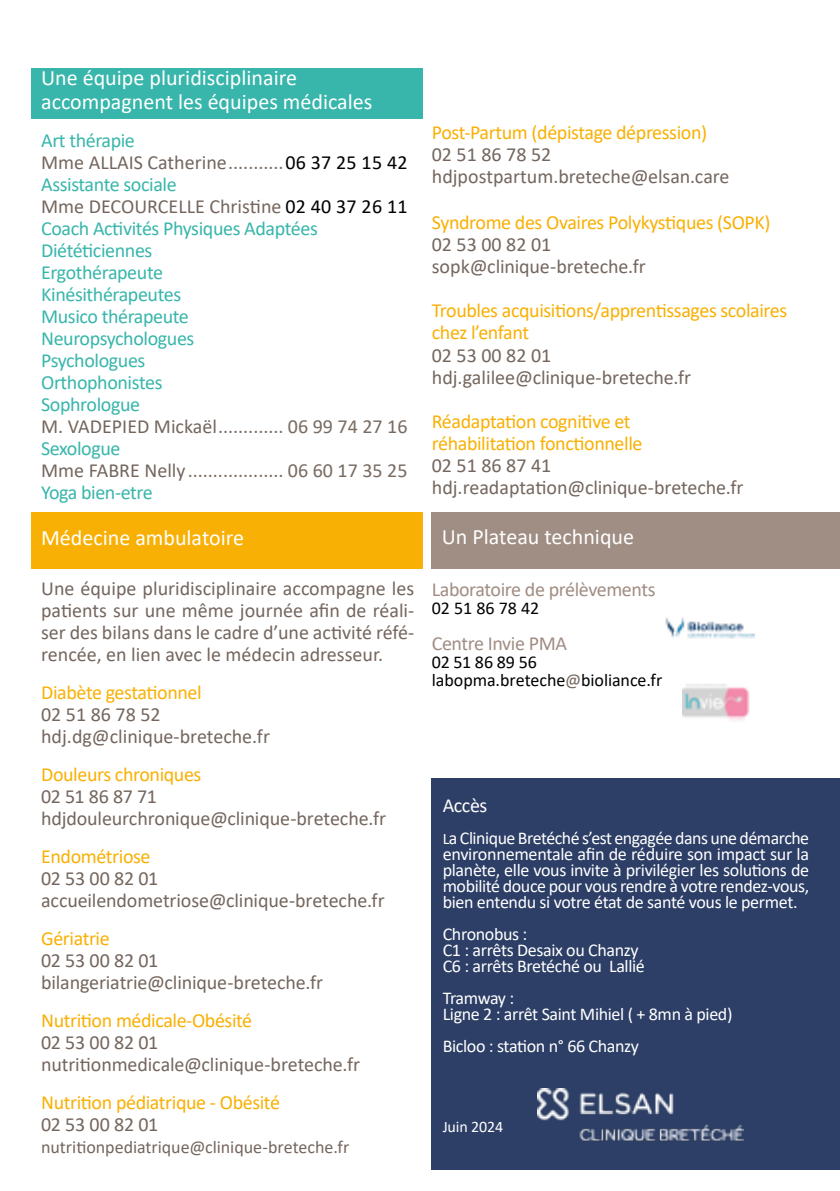
<style>
.page{position:relative;width:840px;height:1191px;background:#fff}
.page>*{position:absolute;margin:0;border:0;box-sizing:border-box;transform-origin:0 0}
.t1{font:22px/24px "Calibri";color:#fff}
.t2{font:20px/22px "Calibri";letter-spacing:-.005em;color:#74665e}
.t3{font:20px/22px "Calibri";letter-spacing:-.02em;color:#38b6ab}
.t4{font:20px/22px "Calibri";letter-spacing:-.02em;color:#f9b004}
.t5{font:20px "Calibri";letter-spacing:-.02em;color:#a08d83}
.t6{font:20px "Calibri";letter-spacing:-.02em;color:#f9b104}
.t7{font:20px "Calibri";letter-spacing:-.02em;color:#fff}
.t8{font:18px/16px "Calibri";letter-spacing:-.02em;color:#fff}
.t9{font:18px/18px "Calibri";color:#010202}
.t10{font:18px "Calibri";color:#74665e}
.t11{font:16px "Calibri";letter-spacing:-.01em;color:#fff}
.s1{color:#74665e}
.s2{color:#786b62}
.s3{color:#000}
.s4{color:#76685f}
.s5{font-size:16px}
</style>
<div class="page">
<div style="left:31px;top:512px;width:391px;height:57px;background:#f9b004"></div>
<div style="left:431px;top:512px;width:408px;height:57px;background:#a08d83"></div>
<img style="left:682px;top:684px;width:68px;height:37px">
<img style="left:665px;top:617px;width:89px;height:22px">
<div style="left:31px;top:68px;width:391px;height:51px;background:#38b6ab"></div>
<div style="left:431px;top:778px;width:408px;height:391px;background:#2d3f66"></div>
<img style="left:537px;top:1088px;width:206px;height:53px">
<p class="t1" style="left:41px;top:65px;width:332px">Une équipe pluridisciplinaire accompagnent les équipes médicales</p>
<p class="t3" style="left:41px;top:128px;width:368px">Art thérapie<br><span class="s1">Mme ALLAIS Catherine</span><span class="s2">...........</span><span class="s3">06 37 25 15 42<br></span>Assistante sociale<br><span class="s1">Mme DECOURCELLE Christine</span> <span class="s3">02 40 37 26 11<br></span>Coach Activités Physiques Adaptées<br>Diététiciennes<br>Ergothérapeute<br>Kinésithérapeutes<br>Musico thérapeute<br>Neuropsychologues<br>Psychologues<br>Orthophonistes<br>Sophrologue<br><span class="s1">M. VADEPIED Mickaël</span><span class="s2">............. 06 99 74 27 16<br></span>Sexologue<br><span class="s1">Mme FABRE Nelly</span><span class="s2">................... 06 60 17 35 25<br></span>Yoga bien-etre</p>
<p class="t1" style="left:41px;top:525px;width:204px">Médecine ambulatoire</p>
<p class="t2" style="left:41px;top:576px;width:374px;text-align:justify">Une équipe pluridisciplinaire accompagne les patients sur une même journée afin de réali&shy;ser des bilans dans le cadre d’une activité réfé&shy;rencée, en lien avec le médecin adresseur.</p>
<p class="t6" style="left:41px;top:678px;width:162px">Diabète gestationnel</p>
<p class="t2" style="left:41px;top:702px;width:230px">02 51 86 78 52 hdj.dg@clinique-breteche.fr</p>
<p class="t4" style="left:41px;top:762px;width:162px">Douleurs chroniques</p>
<p class="t2" style="left:41px;top:784px;width:346px">02 51 86 87 71 hdjdouleurchronique@clinique-breteche.fr</p>
<p class="t4" style="left:41px;top:844px;width:111px">Endométriose</p>
<p class="t2" style="left:41px;top:866px;width:345px">02 53 00 82 01 accueilendometriose@clinique-breteche.fr</p>
<p class="t4" style="left:41px;top:926px;width:70px">Gériatrie</p>
<p class="t2" style="left:41px;top:948px;width:283px">02 53 00 82 01 bilangeriatrie@clinique-breteche.fr</p>
<p class="t4" style="left:41px;top:1008px;width:212px">Nutrition médicale-Obésité</p>
<p class="t2" style="left:41px;top:1030px;width:320px">02 53 00 82 01 nutritionmedicale@clinique-breteche.fr</p>
<p class="t4" style="left:41px;top:1090px;width:240px">Nutrition pédiatrique - Obésité</p>
<p class="t2" style="left:41px;top:1112px;width:118px">02 53 00 82 01</p>
<p class="t10" style="left:41px;top:1134px;width:309px">nutritionpediatrique@clinique-breteche.fr</p>
<p class="t4" style="left:431px;top:121px;width:277px">Post-Partum (dépistage dépression)</p>
<p class="t2" style="left:431px;top:143px;width:299px">02 51 86 78 52 hdjpostpartum.breteche@elsan.care</p>
<p class="t4" style="left:431px;top:211px;width:340px">Syndrome des Ovaires Polykystiques (SOPK)</p>
<p class="t2" style="left:431px;top:233px;width:215px">02 53 00 82 01 sopk@clinique-breteche.fr</p>
<p class="t4" style="left:431px;top:299px;width:357px">Troubles acquisitions/apprentissages scolaires chez l’enfant</p>
<p class="t2" style="left:431px;top:343px;width:261px">02 53 00 82 01 hdj.galilee@clinique-breteche.fr</p>
<p class="t4" style="left:431px;top:409px;width:212px">Réadaptation cognitive et réhabilitation fonctionnelle</p>
<p class="t2" style="left:431px;top:453px;width:313px">02 51 86 87 41 hdj.readaptation@clinique-breteche.fr</p>
<p class="t1" style="left:441px;top:524px;width:194px">Un Plateau technique</p>
<p class="t5" style="left:431px;top:575px;width:225px">Laboratoire de prélèvements</p>
<p class="t9" style="left:431px;top:598px;width:109px">02 51 86 78 42</p>
<p class="t5" style="left:431px;top:629px;width:137px">Centre Invie PMA</p>
<p class="t9" style="left:431px;top:652px;width:232px">02 51 86 89 56 labopma.breteche<span class="s4">@</span>bioliance.fr</p>
<p class="t7" style="left:442px;top:791px;width:46px">Accès</p>
<p class="t8" style="left:442px;top:829px;width:368px;text-align:justify"><span class="s5">L</span>a Clinique Bretéché s’est engagée dans une démarche environnementale afin de réduire son impact sur la planète, elle vous invite à privilégier les solutions de mobilité douce pour vous rendre à votre rendez-vous, bien entendu si votre état de santé vous le permet.</p>
<p class="t8" style="left:442px;top:925px;width:203px">Chronobus :<br>C1 : arrêts Desaix ou Chanzy<br>C6 : arrêts Bretéché ou Lallié</p>
<p class="t8" style="left:442px;top:989px;width:291px">Tramway :<br>Ligne 2 : arrêt Saint Mihiel ( + 8mn à pied)</p>
<p class="t8" style="left:442px;top:1037px;width:198px">Bicloo : station n° 66 Chanzy</p>
<p class="t11" style="left:442px;top:1115px;width:62px">Juin 2024</p>
</div>
